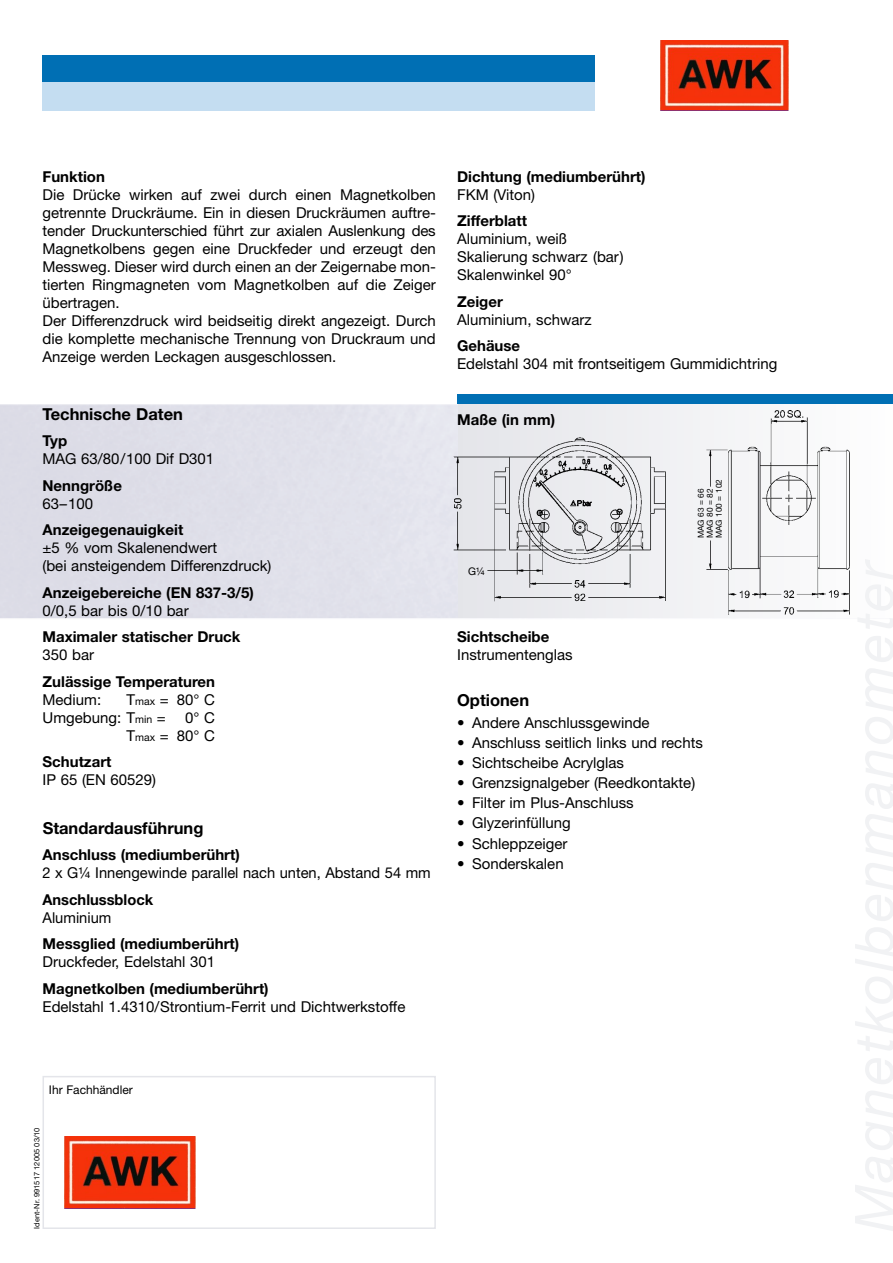
<style>
.page{position:relative;width:893px;height:1263px;background:#fff}
.page>*{position:absolute;margin:0;border:0;box-sizing:border-box;transform-origin:0 0}
.t1{font:700 16.5px "Helvetica Neue";color:#000}
.t2{font:15px/18px "Helvetica Neue";color:#000}
.t3{font:700 15px/18px "Helvetica Neue";color:#000}
.t4{font:12px "Helvetica Neue";color:#000}
.t5{font:10.5px "Helvetica Neue";color:#000}
.t6{font:8.25px/9px "Helvetica Neue";color:#000}
.t7{font:7.5px "Helvetica Neue";color:#000}
.s1{font-weight:400}
.s2{font-weight:400;font-style:italic}
.s3{font-size:10.5px}
</style>
<div class="page">
<img style="left:0;top:55px;width:893px;height:1174px">
<div style="left:43px;top:1076px;width:393px;height:153px;border:2px solid #e4e5ea"></div>
<div style="left:43px;top:55px;width:552px;height:28px;background:#006fb4"></div>
<div style="left:43px;top:82px;width:552px;height:29px;background:#c4ddf1"></div>
<div style="left:458px;top:404px;width:435px;height:214px;background:linear-gradient(to right,#e4e5ea,#fefefe)"></div>
<div style="left:457px;top:395px;width:436px;height:9px;background:#006fb4"></div>
<img style="left:451px;top:424px;width:215px;height:188px">
<img style="left:692px;top:410px;width:170px;height:210px">
<img style="left:64px;top:1137px;width:131px;height:72px">
<img style="left:660px;top:40px;width:129px;height:71px">
<p class="t3" style="left:43px;top:167px;width:64px">Funktion</p>
<p class="t2" style="left:43px;top:185px;width:395px">Die Drücke wirken auf zwei durch einen Magnetkolben getrennte Druckräume. Ein in diesen Druckräumen auftre&shy;tender Druckunterschied führt zur axialen Auslenkung des Magnetkolbens gegen eine Druckfeder und erzeugt den Messweg. Dieser wird durch einen an der Zeigernabe mon&shy;tierten Ringmagneten vom Magnetkolben auf die Zeiger übertragen.<br>Der Differenzdruck wird beidseitig direkt angezeigt. Durch die komplette mechanische Trennung von Druckraum und Anzeige werden Leckagen ausgeschlossen.</p>
<p class="t1" style="left:43px;top:404px;width:142px">Technische Daten</p>
<p class="t3" style="left:43px;top:431px;width:26px">Typ</p>
<p class="t2" style="left:43px;top:450px;width:173px">MAG 63/80/100 Dif D301</p>
<p class="t3" style="left:43px;top:476px;width:81px">Nenngröße<br><span class="s1">63</span><span class="s2">–</span><span class="s1">100</span></p>
<p class="t3" style="left:43px;top:520px;width:142px">Anzeigegenauigkeit</p>
<p class="t2" style="left:43px;top:539px;width:230px">±5 % vom Skalenendwert<br>(bei ansteigendem Differenzdruck)</p>
<p class="t3" style="left:43px;top:583px;width:213px">Anzeigebereiche (EN 837-3/5)</p>
<p class="t2" style="left:43px;top:601px;width:148px">0/0,5 bar bis 0/10 bar</p>
<p class="t3" style="left:43px;top:627px;width:200px">Maximaler statischer Druck</p>
<p class="t2" style="left:43px;top:646px;width:53px">350 bar</p>
<p class="t3" style="left:43px;top:672px;width:174px">Zulässige Temperaturen</p>
<p class="t2" style="left:43px;top:690px;width:60px">Medium:</p>
<p class="t2" style="left:43px;top:690px;width:174px;text-indent:84px">T<span class="s3">max</span> = 80° C<br>Umgebung: T<span class="s3">min</span> =</p>
<p class="t2" style="left:127px;top:708px;width:90px;text-align:right">0° C<br>T<span class="s3">max</span> = 80° C</p>
<p class="t3" style="left:43px;top:752px;width:70px">Schutzart</p>
<p class="t2" style="left:43px;top:771px;width:115px">IP 65 (EN 60529)</p>
<p class="t1" style="left:43px;top:818px;width:162px">Standardausführung</p>
<p class="t3" style="left:43px;top:846px;width:199px">Anschluss (mediumberührt)</p>
<p class="t2" style="left:43px;top:864px;width:390px">2 x G¼ Innengewinde parallel nach unten, Abstand 54 mm</p>
<p class="t3" style="left:43px;top:890px;width:112px">Anschlussblock</p>
<p class="t2" style="left:43px;top:908px;width:70px">Aluminium</p>
<p class="t3" style="left:43px;top:935px;width:198px">Messglied (mediumberührt)</p>
<p class="t2" style="left:43px;top:953px;width:174px">Druckfeder, Edelstahl 301</p>
<p class="t3" style="left:43px;top:979px;width:228px">Magnetkolben (mediumberührt)</p>
<p class="t2" style="left:43px;top:997px;width:364px">Edelstahl 1.4310/Strontium-Ferrit und Dichtwerkstoffe</p>
<p class="t3" style="left:457px;top:167px;width:190px">Dichtung (mediumberührt)</p>
<p class="t2" style="left:457px;top:185px;width:79px">FKM (Viton)</p>
<p class="t3" style="left:457px;top:212px;width:71px">Zifferblatt</p>
<p class="t2" style="left:457px;top:230px;width:168px">Aluminium, weiß<br>Skalierung schwarz (bar)<br>Skalenwinkel 90°</p>
<p class="t3" style="left:457px;top:292px;width:47px">Zeiger</p>
<p class="t2" style="left:457px;top:310px;width:136px">Aluminium, schwarz</p>
<p class="t3" style="left:457px;top:337px;width:65px">Gehäuse</p>
<p class="t2" style="left:457px;top:355px;width:322px">Edelstahl 304 mit frontseitigem Gummidichtring</p>
<p class="t3" style="left:457px;top:410px;width:99px">Maße (in mm)</p>
<p class="t5" style="left:468px;top:564px;width:18px">G¼</p>
<p class="t3" style="left:457px;top:627px;width:94px">Sichtscheibe</p>
<p class="t2" style="left:457px;top:645px;width:117px">Instrumentenglas</p>
<p class="t6" style="left:696px;top:538px;width:60px;rotate:-90deg">MAG 63 = 66<br>MAG 80 = 82<br>MAG 100 = 102</p>
<p class="t1" style="left:457px;top:690px;width:74px">Optionen</p>
<p class="t2" style="left:457px;top:713px;width:194px">• Andere Anschlussgewinde</p>
<p class="t2" style="left:457px;top:733px;width:247px">• Anschluss seitlich links und rechts</p>
<p class="t2" style="left:457px;top:753px;width:168px">• Sichtscheibe Acrylglas</p>
<p class="t2" style="left:457px;top:774px;width:240px">• Grenzsignalgeber (Reedkontakte)</p>
<p class="t2" style="left:457px;top:794px;width:178px">• Filter im Plus-Anschluss</p>
<p class="t2" style="left:457px;top:814px;width:115px">• Glyzerinfüllung</p>
<p class="t2" style="left:457px;top:834px;width:112px">• Schleppzeiger</p>
<p class="t2" style="left:457px;top:854px;width:108px">• Sonderskalen</p>
<p class="t4" style="left:49px;top:1082px;width:85px">Ihr Fachhändler</p>
<p class="t7" style="left:32px;top:1228px;width:103px;rotate:-90deg">Ident-Nr. 991517 12005 03/10</p>
</div>
